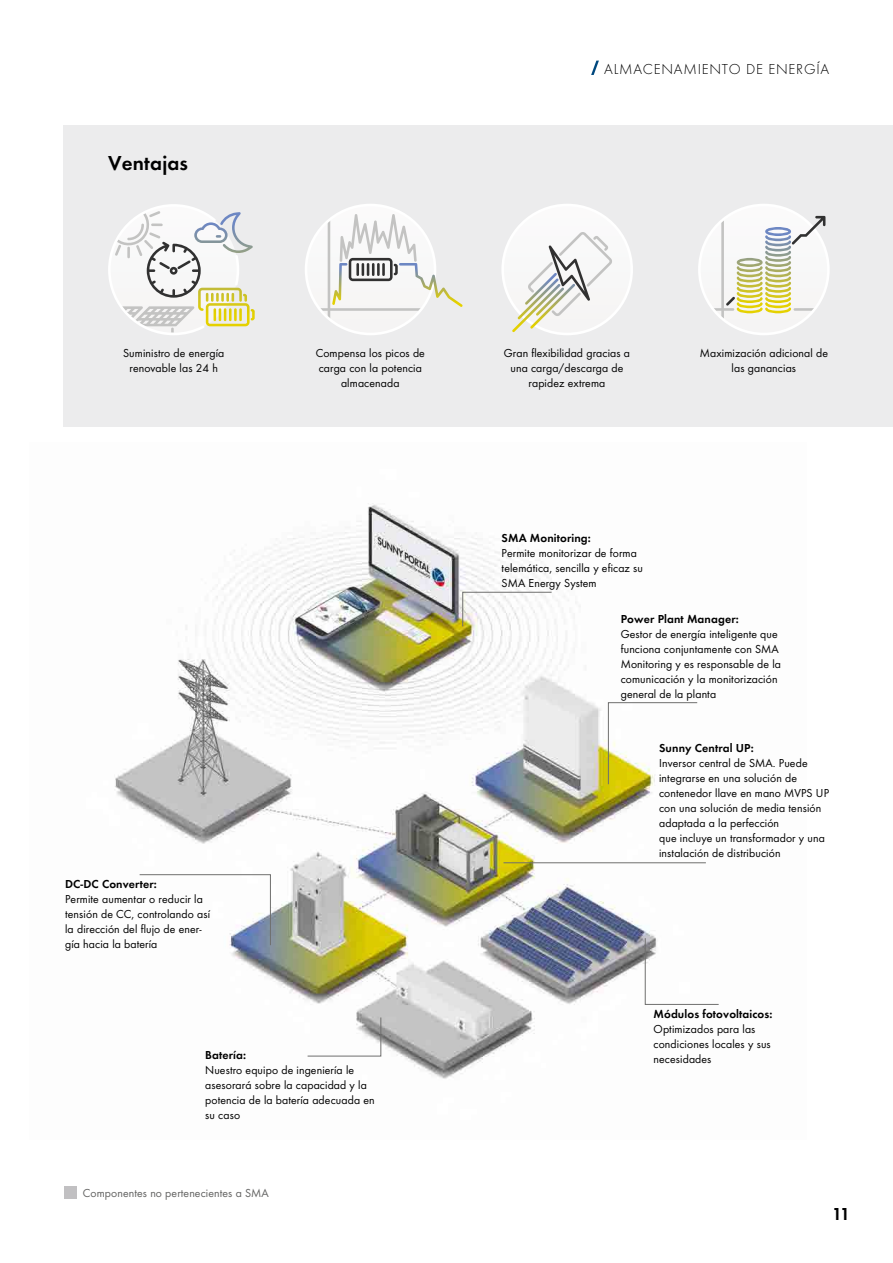
<style>
.page{position:relative;width:893px;height:1263px;background:#fff}
.page>*{position:absolute;margin:0;border:0;box-sizing:border-box;transform-origin:0 0}
.t1{font:600 21px "SMA Futura Global";letter-spacing:.01em;color:#000}
.t2{font:600 18px "SMA Futura Global";color:#000}
.t3{font:15px "SMA Futura Global Light";letter-spacing:.05em;color:#000}
.t4{font:12px/15px "SMA Futura Global";letter-spacing:.01em;color:#000}
.t5{font:600 12px "SMA Futura Global";letter-spacing:.01em;color:#000}
.t6{font:12px "SMA Futura Global";letter-spacing:.01em;color:#636362}
</style>
<div class="page">
<svg style="left:591px;top:61px;width:8px;height:14px"></svg>
<div style="left:64px;top:125px;width:829px;height:302px;background:#ececed"></div>
<div style="left:64px;top:1186px;width:13px;height:13px;background:#c1c0c2"></div>
<img style="left:115px;top:503px;width:591px;height:576px">
<svg style="left:462px;top:592px;width:90px;height:35px"></svg>
<hr style="left:503px;top:862px;width:203px;height:1px;background:#6f6f6e">
<svg style="left:608px;top:702px;width:90px;height:83px"></svg>
<svg style="left:139px;top:874px;width:132px;height:72px"></svg>
<svg style="left:307px;top:1017px;width:74px;height:40px"></svg>
<svg style="left:645px;top:937px;width:74px;height:68px"></svg>
<div style="left:306px;top:205px;width:129px;height:129px;background:#f7f7f7;border-radius:64px"></div>
<div style="left:305px;top:204px;width:131px;height:131px;border:3px solid #fff;border-radius:50%"></div>
<svg style="left:319px;top:214px;width:144px;height:106px"></svg>
<div style="left:503px;top:205px;width:129px;height:129px;background:#faf9fa;border-radius:64px"></div>
<div style="left:501px;top:204px;width:132px;height:131px;border:3px solid #fff;border-radius:50%"></div>
<svg style="left:512px;top:232px;width:100px;height:100px"></svg>
<svg style="left:699px;top:205px;width:129px;height:129px"></svg>
<hr style="left:713px;top:308px;width:21px;height:3px;background:#c3c3c2">
<hr style="left:794px;top:308px;width:21px;height:3px;background:#c3c3c2">
<hr style="left:721px;top:219px;width:3px;height:101px;background:#c3c3c2">
<div style="left:698px;top:204px;width:132px;height:131px;border:3px solid #fff;border-radius:50%"></div>
<svg style="left:726px;top:297px;width:9px;height:9px"></svg>
<svg style="left:737px;top:216px;width:88px;height:64px"></svg>
<svg style="left:108px;top:204px;width:145px;height:131px"></svg>
<h1 class="t1" style="left:108px;top:151px;width:82px">Ventajas</h1>
<p class="t3" style="left:604px;top:60px;width:226px">ALMACENAMIENTO DE ENERGÍA</p>
<p class="t4" style="left:123px;top:345px;width:103px;text-align:center">Suministro de energía renovable las 24 h</p>
<p class="t4" style="left:316px;top:345px;width:111px;text-align:center">Compensa los picos de carga con la potencia almacenada</p>
<p class="t4" style="left:504px;top:345px;width:128px;text-align:center">Gran flexibilidad gracias a una carga/descarga de rapidez extrema</p>
<p class="t4" style="left:700px;top:345px;width:130px;text-align:center">Maximización adicional de las ganancias</p>
<p class="t5" style="left:502px;top:530px;width:91px">SMA Monitoring:</p>
<p class="t4" style="left:502px;top:545px;width:143px">Permite monitorizar de forma telemática, sencilla y eficaz su<br>SMA Energy System</p>
<p class="t5" style="left:621px;top:612px;width:120px">Power Plant Manager:</p>
<p class="t4" style="left:621px;top:626px;width:162px">Gestor de energía inteligente que funciona conjuntamente con SMA<br>Monitoring y es responsable de la comunicación y la monitorización general de la planta</p>
<p class="t5" style="left:65px;top:877px;width:93px">DC-DC Converter:</p>
<p class="t4" style="left:65px;top:891px;width:146px">Permite aumentar o reducir la tensión de CC, controlando así la dirección del flujo de ener&shy;gía hacia la batería</p>
<p class="t5" style="left:659px;top:741px;width:96px">Sunny Central UP:</p>
<p class="t4" style="left:659px;top:755px;width:171px">Inversor central de SMA. Puede integrarse en una solución de contenedor llave en mano MVPS UP con una solución de media tensión adaptada a la perfección<br>que incluye un transformador y una instalación de distribución</p>
<p class="t5" style="left:654px;top:1006px;width:120px">Módulos fotovoltaicos:</p>
<p class="t4" style="left:654px;top:1021px;width:119px">Optimizados para las condiciones locales y sus</p>
<p class="t5" style="left:205px;top:1048px;width:42px">Batería:</p>
<p class="t4" style="left:654px;top:1051px;width:59px">necesidades</p>
<p class="t4" style="left:205px;top:1063px;width:171px">Nuestro equipo de ingeniería le asesorará sobre la capacidad y la potencia de la batería adecuada en su caso</p>
<p class="t6" style="left:83px;top:1186px;width:188px">Componentes no pertenecientes a SMA</p>
<h2 class="t2" style="left:832px;top:1204px;width:20px">11</h2>
</div>
